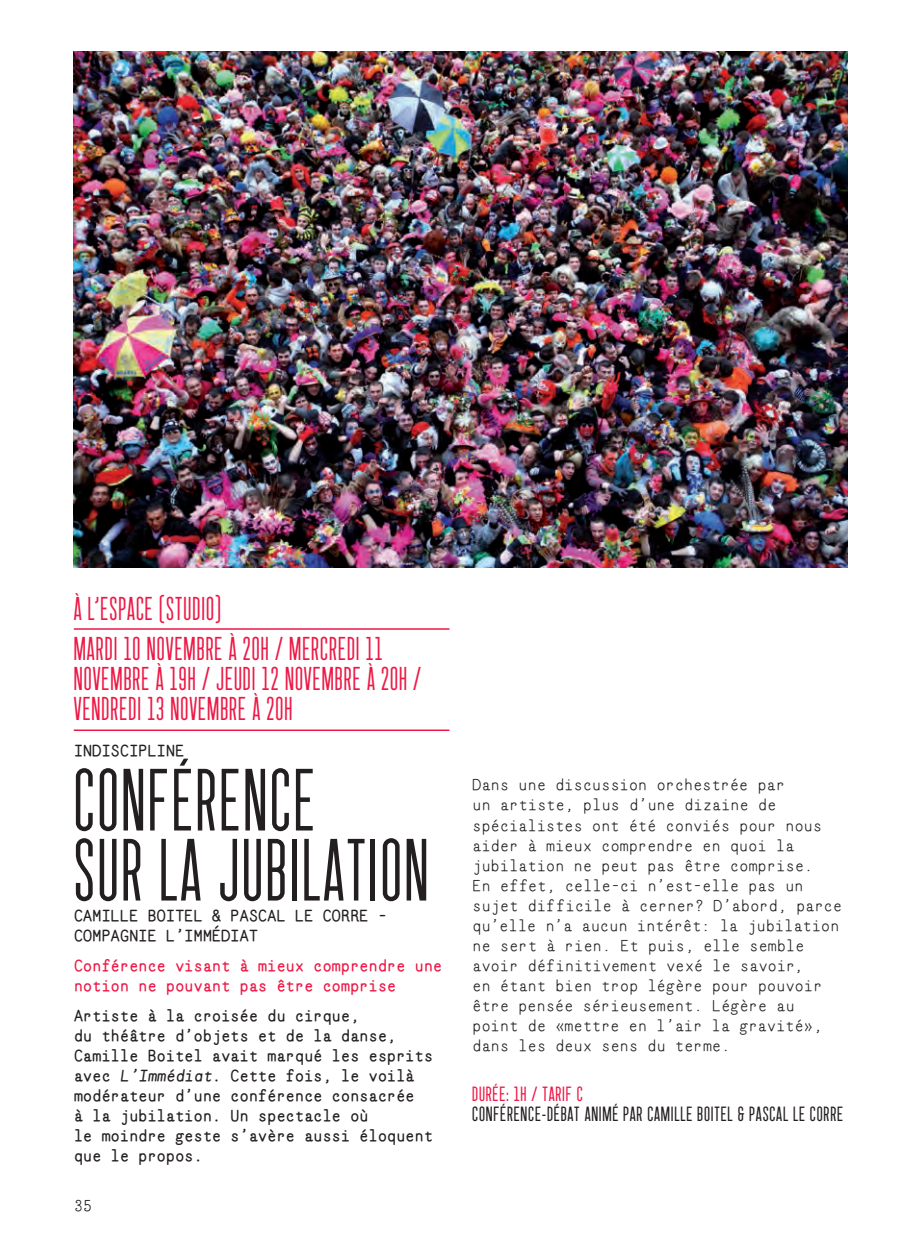
<style>
.page{position:relative;width:908px;height:1248px;background:#fff}
.page>*{position:absolute;margin:0;border:0;box-sizing:border-box;transform-origin:0 0}
.t1{font:56px/70px "Garaje Grand width 220 weight 800";letter-spacing:.05em;color:#231f20}
.t2{font:21px/40px "Garaje Grand width 220 weight 800";letter-spacing:.05em;color:#ed1845}
.t3{font:500 16px/20px "Mononi Mono";letter-spacing:-.025em;color:#231f20}
.t4{font:16px/20px "Mononi Mono";letter-spacing:-.025em;color:#231f20}
.t5{font:16px/20px "Mononi Mono";letter-spacing:-.025em;color:#ed1845}
.t6{font:16px "Garaje Grand width 180 weight 800";letter-spacing:.05em;color:#231f20}
.t7{font:16px "Garaje Grand width 180 weight 800";letter-spacing:.05em;color:#ed1845}
.s1{font-style:italic}
</style>
<div class="page">
<img style="left:74px;top:51px;width:773px;height:516px">
<hr style="left:74px;top:628px;width:375px;height:1px;background:#ed1845">
<hr style="left:74px;top:729px;width:375px;height:2px;background:#ed1845">
<h2 class="t2" style="left:74px;top:593px;width:310px">À L’ESPACE (STUDIO)<br>MARDI 10 NOVEMBRE À 20H / MERCREDI 11</h2>
<h2 class="t2" style="left:74px;top:668px;width:349px;line-height:30px">NOVEMBRE À 19H / JEUDI 12 NOVEMBRE À 20H /<br>VENDREDI 13 NOVEMBRE À 20H</h2>
<p class="t4" style="left:74px;top:740px;width:112px">INDISCIPLINE</p>
<h1 class="t1" style="left:74px;top:776px;width:356px">CONFÉRENCE<br>SUR LA JUBILATION</h1>
<p class="t4" style="left:74px;top:904px;width:315px">CAMILLE BOITEL &amp; PASCAL LE CORRE -<br>COMPAGNIE L’IMMÉDIAT</p>
<p class="t5" style="left:74px;top:954px;width:370px">Conférence visant à mieux comprendre une notion ne pouvant pas être comprise</p>
<p class="t4" style="left:74px;top:1004px;width:361px">Artiste à la croisée du cirque,<br>du théâtre d’objets et de la danse, Camille Boitel avait marqué les esprits avec <span class="s1">L’Immédiat</span>. Cette fois, le voilà modérateur d’une conférence consacrée<br>à la jubilation. Un spectacle où<br>le moindre geste s’avère aussi éloquent que le propos.</p>
<p class="t3" style="left:74px;top:1194px;width:20px">35</p>
<p class="t3" style="left:472px;top:774px;width:371px">Dans une discussion orchestrée par<br>un artiste, plus d’une dizaine de spécialistes ont été conviés pour nous aider à mieux comprendre en quoi la jubilation ne peut pas être comprise.<br>En effet, celle-ci n’est-elle pas un sujet difficile à cerner? D’abord, parce qu’elle n’a aucun intérêt: la jubilation ne sert à rien. Et puis, elle semble avoir définitivement vexé le savoir,<br>en étant bien trop légère pour pouvoir être pensée sérieusement. Légère au point de «mettre en l’air la gravité», dans les deux sens du terme.</p>
<p class="t7" style="left:472px;top:1085px;width:112px">DURÉE: 1H / TARIF C</p>
<p class="t6" style="left:472px;top:1105px;width:372px">CONFÉRENCE-DÉBAT ANIMÉ PAR CAMILLE BOITEL &amp; PASCAL LE CORRE</p>
</div>
